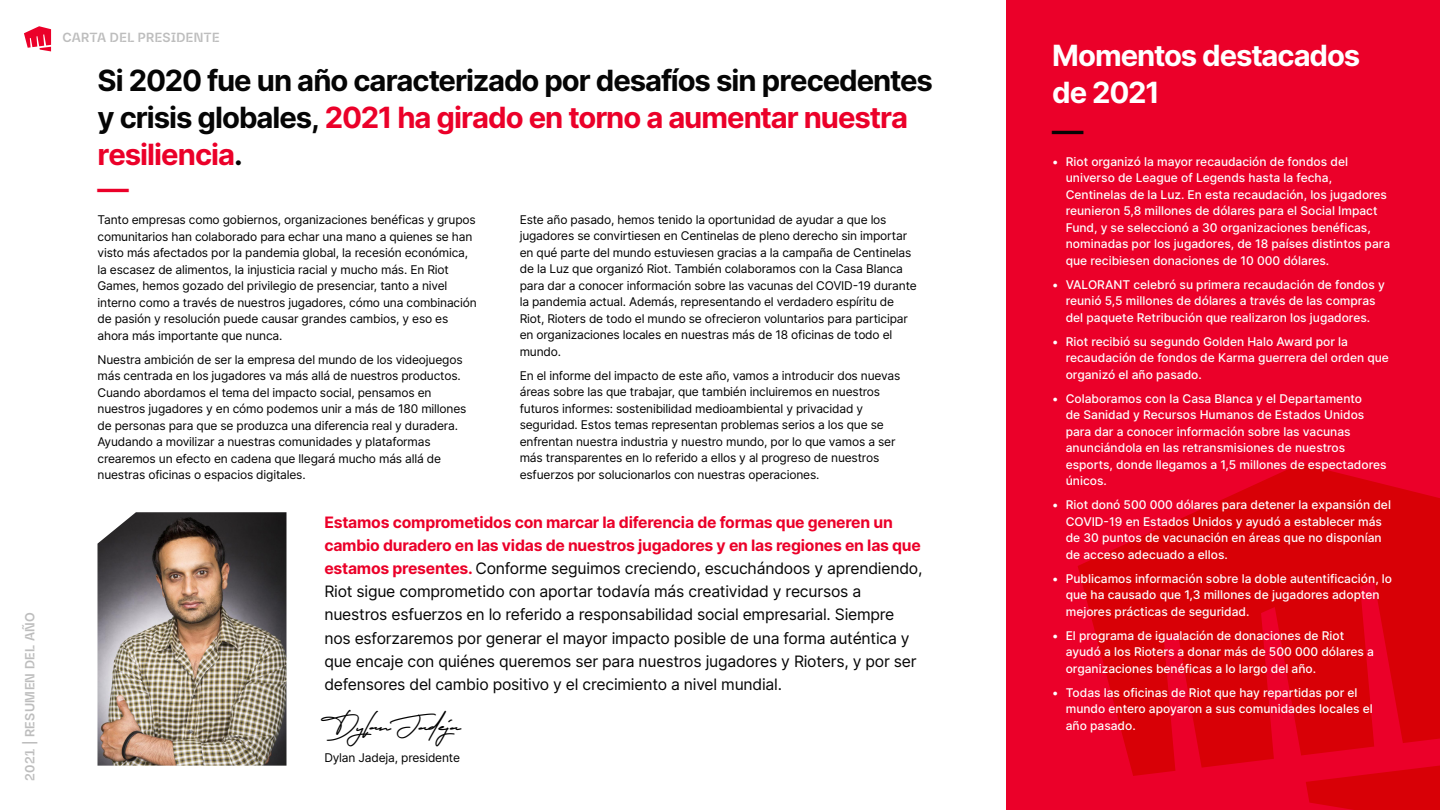
<style>
.page{position:relative;width:1440px;height:810px;background:#fff}
.page>*{position:absolute;margin:0;border:0;box-sizing:border-box;transform-origin:0 0}
.t1{font:35.25px "Robertson Alternate";letter-spacing:-.015em;color:#000}
.t2{font:700 31.5px "Riot Sans";color:#eb0029}
.t3{font:700 31.5px "Riot Sans";color:#050505}
.t4{font:700 29.25px/36.8px "Inter";letter-spacing:-.035em;color:#050505}
.t5{font:700 29.25px/36.8px "Inter";letter-spacing:-.04em;color:#fff}
.t6{font:15.75px/23.2px "Inter";letter-spacing:-.015em;color:#050505}
.t7{font:700 12.75px "Riot Sans";letter-spacing:.025em;color:#bdbdbd}
.t8{font:12px/16.5px "Inter";letter-spacing:-.015em;color:#000}
.t9{font:500 12px/16.5px "Inter";color:#fff}
.s1{color:#eb0029}
.s2{font-weight:700;color:#eb0029}
</style>
<div class="page">
<div style="left:1006px;top:0;width:434px;height:810px;background:#eb0029"></div>
<svg style="left:24px;top:26px;width:27px;height:25px"></svg>
<img style="left:98px;top:512px;width:188px;height:254px">
<svg style="left:1078px;top:464px;width:362px;height:312px;fill:#d80006"></svg>
<svg style="left:1306px;top:761px;width:134px;height:49px"></svg>
<p class="t7" style="left:22px;top:781px;width:170px;rotate:-90deg">2021 | RESUMEN DEL AÑO</p>
<p class="t7" style="left:62px;top:29px;width:159px">CARTA DEL PRESIDENTE</p>
<h3 class="t4" style="left:98px;top:61px;width:837px">Si 2020 fue un año caracterizado por desafíos sin precedentes y crisis globales, <span class="s1">2021 ha girado en torno a aumentar nuestra resiliencia</span>.</h3>
<h2 class="t2" style="left:98px;top:168px;width:33px">—</h2>
<p class="t8" style="left:98px;top:211px;width:381px">Tanto empresas como gobiernos, organizaciones benéficas y grupos comunitarios han colaborado para echar una mano a quienes se han visto más afectados por la pandemia global, la recesión económica, la escasez de alimentos, la injusticia racial y mucho más. En Riot Games, hemos gozado del privilegio de presenciar, tanto a nivel interno como a través de nuestros jugadores, cómo una combinación de pasión y resolución puede causar grandes cambios, y eso es ahora más importante que nunca.</p>
<p class="t8" style="left:98px;top:351px;width:371px">Nuestra ambición de ser la empresa del mundo de los videojuegos más centrada en los jugadores va más allá de nuestros productos.<br>Cuando abordamos el tema del impacto social, pensamos en nuestros jugadores y en cómo podemos unir a más de 180 millones de personas para que se produzca una diferencia real y duradera.<br>Ayudando a movilizar a nuestras comunidades y plataformas crearemos un efecto en cadena que llegará mucho más allá de nuestras oficinas o espacios digitales.</p>
<p class="t8" style="left:520px;top:211px;width:399px">Este año pasado, hemos tenido la oportunidad de ayudar a que los jugadores se convirtiesen en Centinelas de pleno derecho sin importar en qué parte del mundo estuviesen gracias a la campaña de Centinelas de la Luz que organizó Riot. También colaboramos con la Casa Blanca para dar a conocer información sobre las vacunas del COVID-19 durante la pandemia actual. Además, representando el verdadero espíritu de Riot, Rioters de todo el mundo se ofrecieron voluntarios para participar en organizaciones locales en nuestras más de 18 oficinas de todo el mundo.</p>
<p class="t8" style="left:520px;top:367px;width:382px">En el informe del impacto de este año, vamos a introducir dos nuevas áreas sobre las que trabajar, que también incluiremos en nuestros futuros informes: sostenibilidad medioambiental y privacidad y seguridad. Estos temas representan problemas serios a los que se enfrentan nuestra industria y nuestro mundo, por lo que vamos a ser más transparentes en lo referido a ellos y al progreso de nuestros esfuerzos por solucionarlos con nuestras operaciones.</p>
<p class="t6" style="left:324px;top:510px;width:600px"><span class="s2">Estamos comprometidos con marcar la diferencia de formas que generen un cambio duradero en las vidas de nuestros jugadores y en las regiones en las que estamos presentes.</span> Conforme seguimos creciendo, escuchándoos y aprendiendo, Riot sigue comprometido con aportar todavía más creatividad y recursos a nuestros esfuerzos en lo referido a responsabilidad social empresarial. Siempre nos esforzaremos por generar el mayor impacto posible de una forma auténtica y que encaje con quiénes queremos ser para nuestros jugadores y Rioters, y por ser defensores del cambio positivo y el crecimiento a nivel mundial.</p>
<h1 class="t1" style="left:324px;top:707px;width:137px">Dylan Jadeja</h1>
<p class="t8" style="left:324px;top:749px;width:137px">Dylan Jadeja, presidente</p>
<h3 class="t5" style="left:1052px;top:36px;width:310px">Momentos destacados de 2021</h3>
<h2 class="t3" style="left:1052px;top:109px;width:33px">—</h2>
<p class="t9" style="left:1066px;top:153px;width:326px;text-indent:-14px">• Riot organizó la mayor recaudación de fondos del universo de League of Legends hasta la fecha, Centinelas de la Luz. En esta recaudación, los jugadores reunieron 5,8 millones de dólares para el Social Impact Fund, y se seleccionó a 30 organizaciones benéficas, nominadas por los jugadores, de 18 países distintos para que recibiesen donaciones de 10 000 dólares.</p>
<p class="t9" style="left:1052px;top:276px;width:334px;text-align:center">• VALORANT celebró su primera recaudación de fondos y reunió 5,5 millones de dólares a través de las compras<br>del paquete Retribución que realizaron los jugadores.</p>
<p class="t9" style="left:1066px;top:333px;width:325px;text-indent:-14px">• Riot recibió su segundo Golden Halo Award por la recaudación de fondos de Karma guerrera del orden que organizó el año pasado.</p>
<p class="t9" style="left:1066px;top:390px;width:322px;text-indent:-14px">• Colaboramos con la Casa Blanca y el Departamento<br>de Sanidad y Recursos Humanos de Estados Unidos para dar a conocer información sobre las vacunas anunciándola en las retransmisiones de nuestros esports, donde llegamos a 1,5 millones de espectadores únicos.</p>
<p class="t9" style="left:1066px;top:496px;width:327px;text-indent:-14px">• Riot donó 500 000 dólares para detener la expansión del COVID-19 en Estados Unidos y ayudó a establecer más de 30 puntos de vacunación en áreas que no disponían de acceso adecuado a ellos.</p>
<p class="t9" style="left:1066px;top:570px;width:328px;text-indent:-14px">• Publicamos información sobre la doble autentificación, lo que ha causado que 1,3 millones de jugadores adopten mejores prácticas de seguridad.</p>
<p class="t9" style="left:1066px;top:627px;width:310px;text-indent:-14px">• El programa de igualación de donaciones de Riot ayudó a los Rioters a donar más de 500 000 dólares a organizaciones benéficas a lo largo del año.</p>
<p class="t9" style="left:1066px;top:684px;width:308px;text-indent:-14px">• Todas las oficinas de Riot que hay repartidas por el mundo entero apoyaron a sus comunidades locales el año pasado.</p>
</div>
